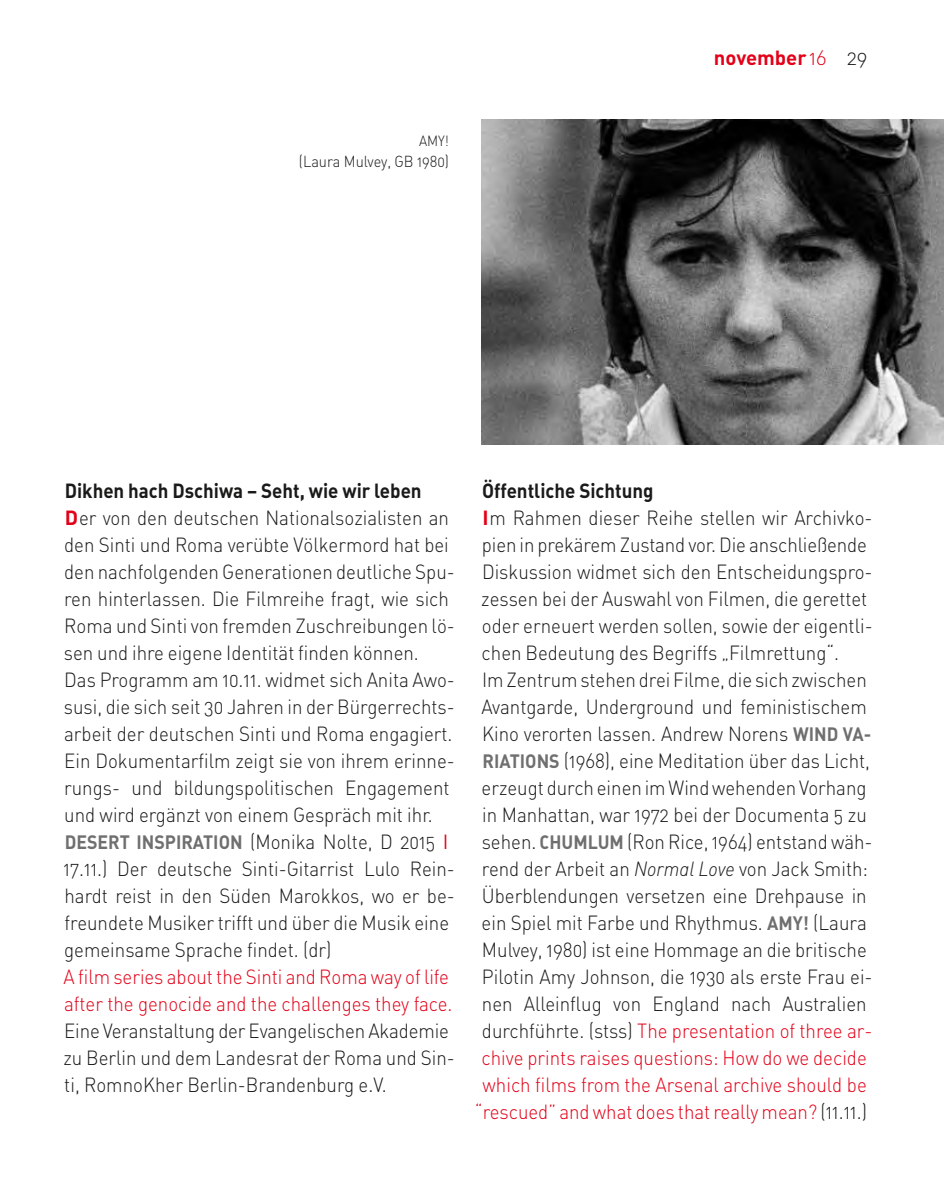
<style>
.page{position:relative;width:944px;height:1200px;background:#fff}
.page>*{position:absolute;margin:0;border:0;box-sizing:border-box;transform-origin:0 0}
.Brot_2_60_70_80{font:20.25px/27px "DIN Light Alternate";color:#1a1a18;text-align:center;scale:.92 1}
.Brot_2{font:20.25px/27px "DIN Light Alternate";color:#1a1a18;scale:.92 1}
.Brot_1{font:20.25px/27px "DIN Light Alternate";color:#1a1a18;scale:.92 1}
.englisch_Brot_2{font:20.25px/27px "DIN Light Alternate";color:#e30018;scale:.92 1}
.Ü_unhierarchisch{font:20.25px "DIN Bold Alternate";color:#1a1a18;scale:.92 1}
.t1{font:20.25px "DIN Bold Alternate";color:#e30018}
.BU{font:15.75px "DIN Light Alternate";color:#1a1a18;scale:.92 1}
.BU-2{font:14.62px "DIN Light Alternate";color:#1a1a18;scale:.92 1}
.s1{font-family:"DIN Light Alternate"}
.s2{font-family:"DIN Light Alternate";color:#1a1a18}
.s3{font-family:"DIN Bold Alternate";color:#e30018}
.s4{font-family:"DIN Bold Alternate";font-size:19.12px;color:#6f6f6e}
.s5{font-family:"DIN Cond Regular Alternate";color:#e30018}
.s6{font-family:"DIN Light Italic Alt"}
.s7{color:#e30018}
</style>
<div class="page">
<img style="left:482px;top:119px;width:462px;height:325px">
<p class="BU-2" style="left:419px;top:131px;width:34px">AMY!</p>
<p class="BU" style="left:299px;top:150px;width:165px">(Laura Mulvey, GB 1980)</p>
<p class="t1" style="left:714px;top:44px;width:155px">november <span class="s1">16</span> <span class="s2">29</span></p>
<h1 class="Ü_unhierarchisch" style="left:65px;top:476px;width:389px">Dikhen hach Dschiwa – Seht, wie wir leben</h1>
<p class="Brot_1" style="left:64px;top:503px;width:426px"><span class="s3">D</span>er von den deutschen Nationalsozialisten an den Sinti und Roma verübte Völkermord hat bei den nachfolgenden Generationen deutliche Spu&shy;ren hinterlassen. Die Filmreihe fragt, wie sich Roma und Sinti von fremden Zuschreibungen lö&shy;sen und ihre eigene Identität finden können.</p>
<p class="Brot_2" style="left:64px;top:665px;width:426px">Das Programm am 10.11. widmet sich Anita Awo&shy;susi, die sich seit 30 Jahren in der Bürgerrechts&shy;arbeit der deutschen Sinti und Roma engagiert.<br>Ein Dokumentarfilm zeigt sie von ihrem erinne&shy;rungs- und bildungspolitischen Engagement und wird ergänzt von einem Gespräch mit ihr.</p>
<p class="Brot_2" style="left:64px;top:827px;width:427px"><span class="s4">DESERT INSPIRATION</span> (Monika Nolte, D 2015 <span class="s5">I </span>17.11.) Der deutsche Sinti-Gitarrist Lulo Rein&shy;hardt reist in den Süden Marokkos, wo er be&shy;freundete Musiker trifft und über die Musik eine gemeinsame Sprache findet. (dr)</p>
<p class="englisch_Brot_2" style="left:64px;top:962px;width:424px">A film series about the Sinti and Roma way of life after the genocide and the challenges they face.</p>
<p class="Brot_2" style="left:64px;top:1016px;width:427px">Eine Veranstaltung der Evangelischen Akademie zu Berlin und dem Landesrat der Roma und Sin&shy;ti, RomnoKher Berlin-Brandenburg e.V.</p>
<h1 class="Ü_unhierarchisch" style="left:482px;top:476px;width:188px">Öffentliche Sichtung</h1>
<p class="Brot_1" style="left:481px;top:503px;width:427px"><span class="s3">I</span>m Rahmen dieser Reihe stellen wir Archivko&shy;pien in prekärem Zustand vor. Die anschließende Diskussion widmet sich den Entscheidungspro&shy;zessen bei der Auswahl von Filmen, die gerettet oder erneuert werden sollen, sowie der eigentli&shy;chen Bedeutung des Begriffs „Filmrettung“.</p>
<p class="Brot_2_60_70_80" style="left:475px;top:665px;width:434px">Im Zentrum stehen drei Filme, die sich zwischen Avantgarde, Underground und feministischem Kino verorten lassen. Andrew Norens <span class="s4">WIND VA-RIATIONS</span> (1968), eine Meditation über das Licht, erzeugt durch einen im Wind wehenden Vorhang in Manhattan, war 1972 bei der Documenta 5 zu sehen. <span class="s4">CHUMLUM</span> (Ron Rice, 1964) entstand wäh&shy;rend der Arbeit an <span class="s6">Normal Love</span> von Jack Smith:<br>Überblendungen versetzen eine Drehpause in ein Spiel mit Farbe und Rhythmus. <span class="s4">AMY!</span> (Laura Mulvey, 1980) ist eine Hommage an die britische Pilotin Amy Johnson, die 1930 als erste Frau ei&shy;nen Alleinflug von England nach Australien durchführte. (stss) <span class="s7">The presentation of three ar&shy;chive prints raises questions: How do we decide which films from the Arsenal archive should be “rescued” and what does that really mean?</span> (11.11.)</p>
</div>
